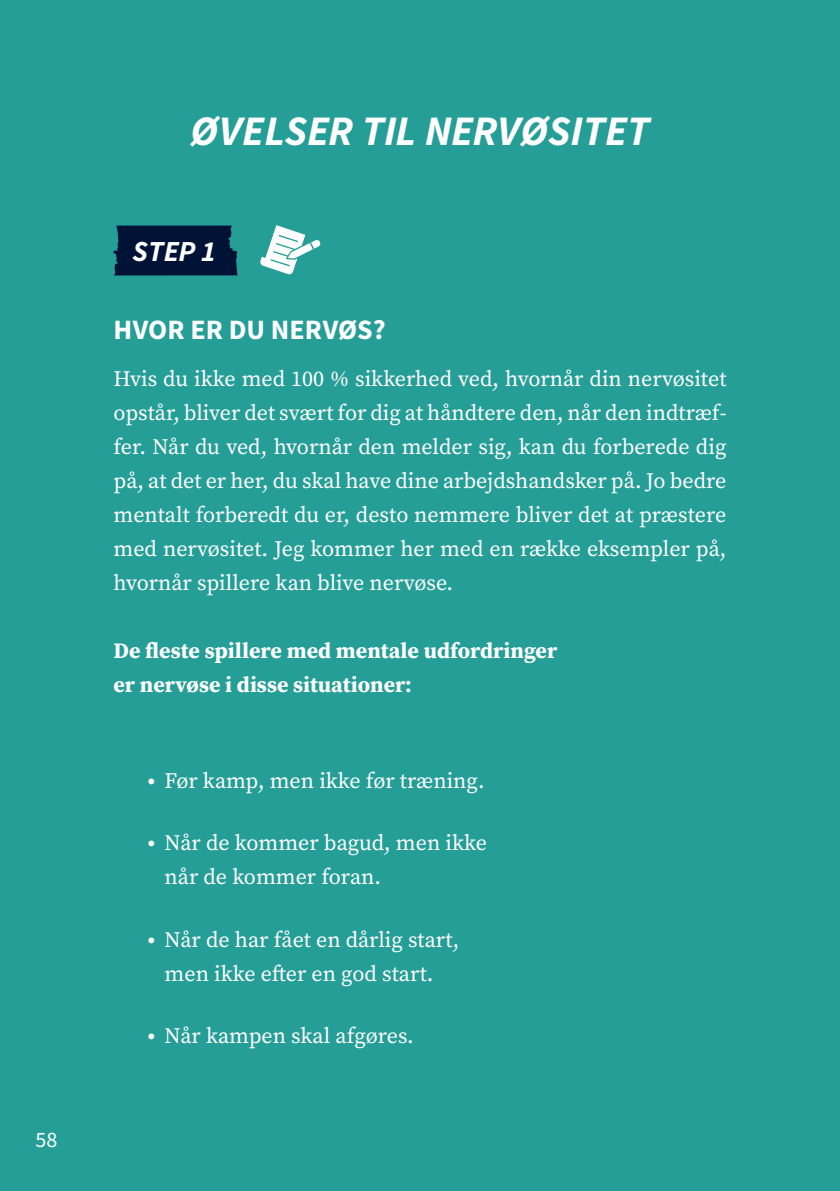
<style>
.page{position:relative;width:840px;height:1191px;background:#fff}
.page>*{position:absolute;margin:0;border:0;box-sizing:border-box;transform-origin:0 0}
.t1{font:italic 700 42px "Source Sans Pro";color:#fff}
.t2{font:italic 700 29px "Source Sans Pro";color:#fff}
.t3{font:700 28px "Source Sans Pro";color:#fff}
.t4{font:22px/34px "Source Serif Pro";color:#fff;text-align:justify}
.t5{font:700 22px/34px "Source Serif Pro";color:#fff}
.t6{font:22px "Source Sans Pro";color:#fff}
.s1{font-size:26px}
</style>
<div class="page">
<div style="left:0;top:0;width:839px;height:1191px;background:#249e97"></div>
<svg style="left:113px;top:225px;width:124px;height:50px;background:#021c3d"></svg>
<svg style="left:260px;top:225px;width:60px;height:50px"></svg>
<p class="t6" style="left:35px;top:1126px;width:23px">58</p>
<h1 class="t1" style="left:190px;top:104px;width:460px">ØVELSER TIL NERVØSITET</h1>
<h2 class="t2" style="left:132px;top:232px;width:85px">STEP 1</h2>
<p class="t3" style="left:113px;top:311px;width:273px">HVOR ER DU NERVØS?</p>
<p class="t4" style="left:113px;top:361px;width:614px">Hvis du ikke med 100 % sikkerhed ved, hvornår din nervøsitet opstår, bliver det svært for dig at håndtere den, når den indtræf&shy;fer. Når du ved, hvornår den melder sig, kan du forberede dig på, at det er her, du skal have dine arbejdshandsker på. Jo bedre mentalt forberedt du er, desto nemmere bliver det at præstere med nervøsitet. Jeg kommer her med en række eksempler på, hvornår spillere kan blive nervøse.</p>
<p class="t5" style="left:113px;top:633px;width:445px">De fleste spillere med mentale udfordringer er nervøse i disse situationer:</p>
<p class="t4" style="left:147px;top:763px;width:338px"><span class="s1">•</span> Før kamp, men ikke før træning.</p>
<p class="t4" style="left:164px;top:826px;width:323px;text-indent:-17px"><span class="s1">•</span> Når de kommer bagud, men ikke når de kommer foran.</p>
<p class="t4" style="left:147px;top:922px;width:313px;text-align:center"><span class="s1">•</span> Når de har fået en dårlig start, men ikke efter en god start.</p>
<p class="t4" style="left:147px;top:1018px;width:268px"><span class="s1">•</span> Når kampen skal afgøres.</p>
</div>
